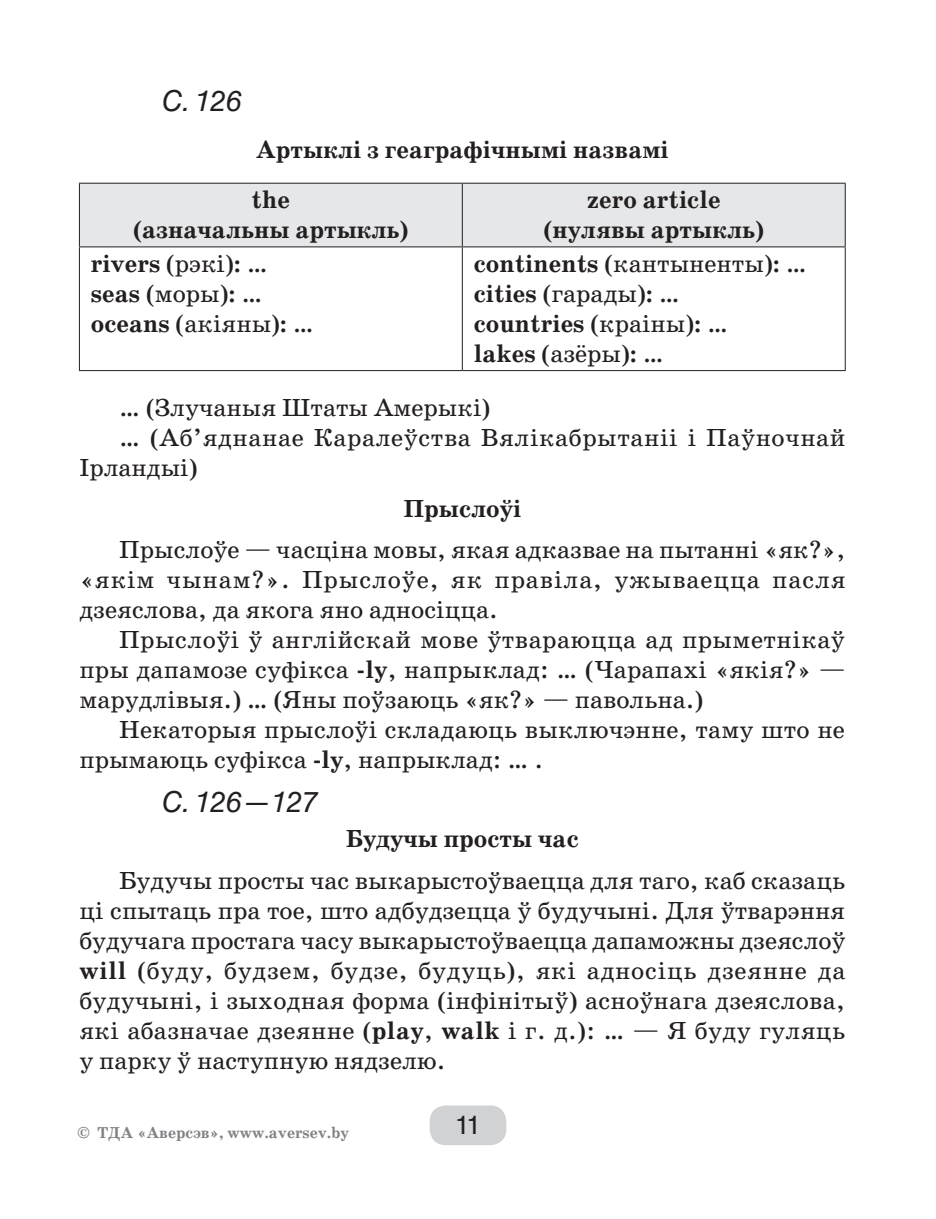
<style>
.page{position:relative;width:936px;height:1219px;background:#fff}
.page>*{position:absolute;margin:0;border:0;box-sizing:border-box;transform-origin:0 0}
.t1{font:29px "Helvetica Cyr Inclined";letter-spacing:-.02em;color:#231f20}
.t2{font:26px "Helvetica Cyr Upright";color:#231f20}
.t3{font:25px/30px "School Book C";color:#231f20}
.t4{font:700 25px/50.6px "School Book C";color:#231f20}
.t5{font:25px "School Book C";letter-spacing:.025em;color:#231f20}
.t6{font:700 16px "School Book C";color:#808285}
.s1{font-weight:700}
</style>
<div class="page">
<div style="left:429px;top:1105px;width:77px;height:40px;background:#d1d2d4;border-radius:16px"></div>
<div style="left:80px;top:184px;width:764px;height:62px;background:#e6e7e9"></div>
<hr style="left:462px;top:184px;width:1px;height:62px;background:#231f20">
<hr style="left:462px;top:247px;width:1px;height:123px;background:#231f20">
<hr style="left:79px;top:183px;width:383px;height:1px;background:#231f20">
<hr style="left:79px;top:184px;width:1px;height:62px;background:#231f20">
<hr style="left:462px;top:183px;width:383px;height:1px;background:#231f20">
<hr style="left:844px;top:184px;width:1px;height:62px;background:#231f20">
<hr style="left:79px;top:246px;width:383px;height:1px;background:#231f20">
<hr style="left:79px;top:247px;width:1px;height:123px;background:#231f20">
<hr style="left:462px;top:246px;width:383px;height:1px;background:#231f20">
<hr style="left:844px;top:247px;width:1px;height:123px;background:#231f20">
<hr style="left:79px;top:370px;width:383px;height:1px;background:#231f20">
<hr style="left:462px;top:370px;width:383px;height:1px;background:#231f20">
<p class="t1" style="left:162px;top:84px;width:82px">С. 126</p>
<p class="t4" style="left:251px;top:124px;width:419px">Артыклі з геаграфічнымі назвамі the</p>
<p class="t4" style="left:133px;top:205px;width:276px">(азначальны артыкль)</p>
<p class="t4" style="left:543px;top:185px;width:221px;line-height:30px;text-align:center">zero article (нулявы артыкль)</p>
<p class="t3" style="left:91px;top:249px;width:225px"><span class="s1">rivers</span> (рэкі)<span class="s1">:</span> … <span class="s1">seas</span> (моры)<span class="s1">:</span> … <span class="s1">oceans</span> (акіяны)<span class="s1">:</span> …</p>
<p class="t3" style="left:473px;top:249px;width:335px"><span class="s1">continents</span> (кантыненты)<span class="s1">:</span> … <span class="s1">cities</span> (гарады)<span class="s1">:</span> …<br><span class="s1">countries</span> (краіны)<span class="s1">:</span> …<br><span class="s1">lakes</span> (азёры)<span class="s1">:</span> …</p>
<p class="t3" style="left:119px;top:393px;width:372px">… (Злучаныя Штаты Амерыкі)</p>
<p class="t5" style="left:119px;top:424px;width:728px">… (Аб’яднанае Каралеўства Вялікабрытаніі і Паўночнай</p>
<p class="t3" style="left:79px;top:453px;width:120px">Ірландыі)</p>
<p class="t4" style="left:403px;top:483px;width:119px">Прыслоўі</p>
<p class="t3" style="left:79px;top:535px;width:767px;text-align:justify;text-indent:40px">Прыслоўе — часціна мовы, якая адказвае на пытанні «як?», «якім чынам?». Прыслоўе, як правіла, ужываецца пасля дзеяслова, да якога яно адносіцца.</p>
<p class="t3" style="left:79px;top:625px;width:767px;text-align:justify;text-indent:40px">Прыслоўі ў англійскай мове ўтвараюцца ад прыметнікаў пры дапамозе суфікса <span class="s1">-ly</span>, напрыклад: … (Чарапахі «якія?» — марудлівыя.) … (Яны поўзаюць «як?» — павольна.)</p>
<p class="t3" style="left:79px;top:715px;width:767px;text-indent:40px">Некаторыя прыслоўі складаюць выключэнне, таму што не прымаюць суфікса <span class="s1">-ly</span>, напрыклад: … .</p>
<p class="t1" style="left:162px;top:785px;width:158px">С. 126—127</p>
<p class="t4" style="left:346px;top:814px;width:234px">Будучы просты час</p>
<p class="t3" style="left:79px;top:866px;width:767px;text-align:justify;text-indent:40px">Будучы просты час выкарыстоўваецца для таго, каб сказаць ці спытаць пра тое, што адбудзецца ў будучыні. Для ўтварэння будучага простага часу выкарыстоўваецца дапаможны дзеяслоў <span class="s1">will</span> (буду, будзем, будзе, будуць), які адносіць дзеянне да будучыні, і зыходная форма (інфінітыў) асноўнага дзеяслова, які абазначае дзеянне (<span class="s1">play</span>, <span class="s1">walk</span> і г. д.): … — Я буду гуляць у парку ў наступную нядзелю.</p>
<p class="t6" style="left:77px;top:1123px;width:273px">© ТДА «Аверсэв», www.aversev.by</p>
<p class="t2" style="left:455px;top:1111px;width:27px">11</p>
</div>
